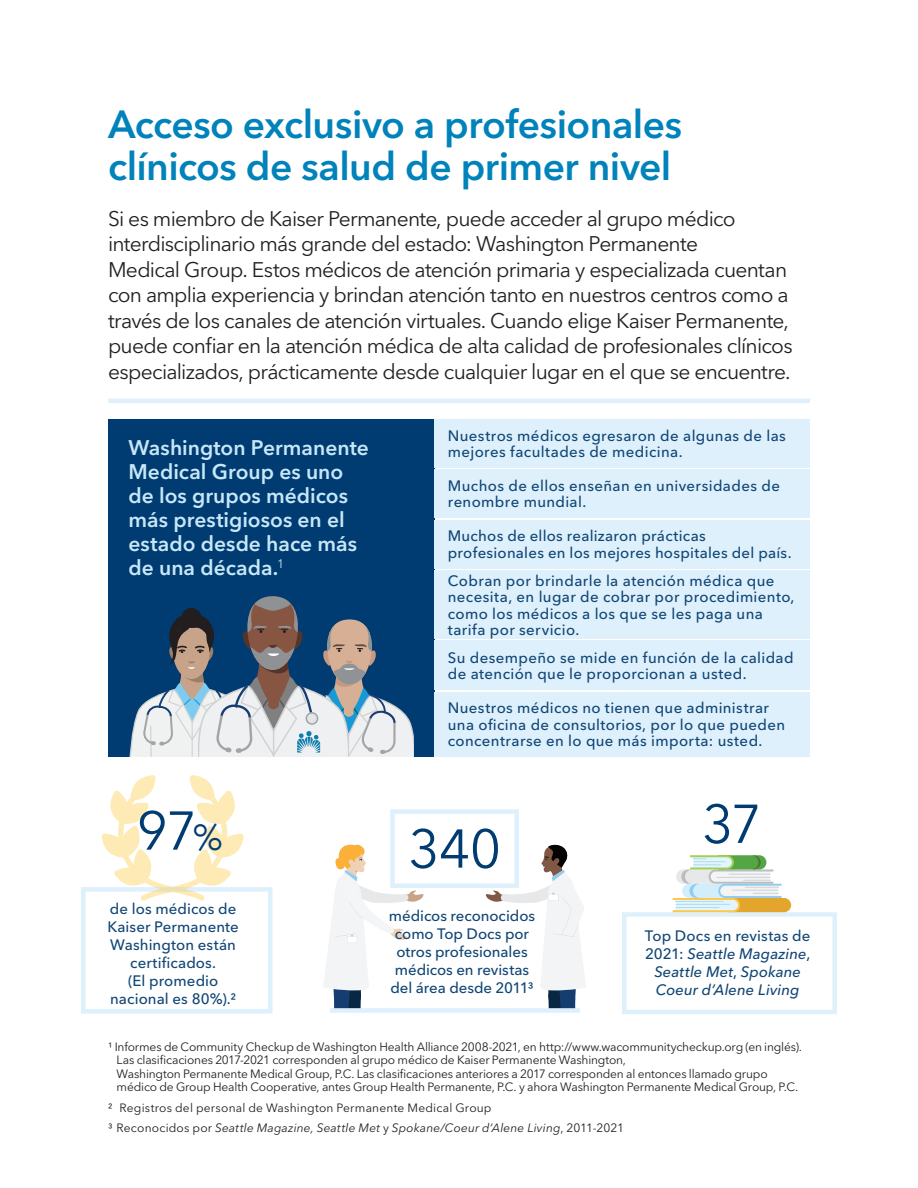
<style>
.page{position:relative;width:918px;height:1188px;background:#fff}
.page>*{position:absolute;margin:0;border:0;box-sizing:border-box;transform-origin:0 0}
.Intro_copy{font:54px "Avenir Next LT Pro";letter-spacing:-.025em;color:#003b71}
.Headline_2__26_28{font:600 39px/42px "Avenir Next LT Pro";letter-spacing:-.015em;color:#0082bb}
.Intro_body_copy_14_1{font:21px/25.5px "Avenir Next LT Pro";letter-spacing:-.035em;color:#231f20}
.body{font:600 21px/24px "Avenir Next LT Pro";color:#c7e7f8}
.Graphic_callout_text{font:500 15px/16.5px "Avenir Next LT Pro";letter-spacing:.025em;color:#114676}
.Graphic_callout_text-2{font:500 15px/18px "Avenir Next LT Pro";letter-spacing:.005em;color:#114676;text-align:center}
.Graphic_callout_text-3{font:500 15px/18px "Avenir Next LT Pro";letter-spacing:-.005em;color:#114676;text-align:center}
.Graphic_callout_text-4{font:italic 500 15px/18px "Avenir Next LT Pro";letter-spacing:.005em;color:#114676;text-align:center}
.Footnote_endnote_8_9{font:12px/13.5px "Avenir Next LT Pro";letter-spacing:-.015em;color:#231f20}
.Footnote_endnote_8_9-2{font:italic 12px "Avenir Next LT Pro";letter-spacing:.015em;color:#231f20}
.Footnote_endnote_8_9-3{font:12px "Avenir Next LT Pro";letter-spacing:.015em;color:#231f20}
.s1{font-size:36px}
.s2{font-style:normal}
</style>
<div class="page">
<div style="left:108px;top:419px;width:326px;height:338px;background:#003b71"></div>
<div style="left:81px;top:887px;width:192px;height:127px;background:#fff;border:4px solid #def0fb"></div>
<div style="left:622px;top:912px;width:215px;height:102px;background:#fff;border:4px solid #def0fb"></div>
<div style="left:390px;top:809px;width:129px;height:79px;background:#fff;border:4px solid #def0fb"></div>
<svg style="left:484px;top:845px;width:102px;height:163px"></svg>
<svg style="left:324px;top:845px;width:101px;height:163px"></svg>
<div style="left:434px;top:419px;width:376px;height:48px;background:#def0fb"></div>
<div style="left:434px;top:520px;width:376px;height:48px;background:#def0fb"></div>
<div style="left:434px;top:469px;width:376px;height:49px;background:#def0fb"></div>
<div style="left:434px;top:570px;width:376px;height:69px;background:#def0fb"></div>
<div style="left:434px;top:641px;width:376px;height:49px;background:#def0fb"></div>
<div style="left:434px;top:692px;width:376px;height:64px;background:#def0fb"></div>
<svg style="left:129px;top:596px;width:284px;height:161px"></svg>
<svg style="left:673px;top:855px;width:118px;height:57px"></svg>
<svg style="left:102px;top:775px;width:142px;height:126px"></svg>
<div style="left:330px;top:1008px;width:250px;height:5px;background:#def0fb"></div>
<hr style="left:108px;top:399px;width:702px;height:4px;background:#def0fb">
<p class="Headline_2__26_28" style="left:108px;top:103px;width:576px">Acceso exclusivo a profesionales clínicos de salud de primer nivel</p>
<p class="Intro_body_copy_14_1" style="left:108px;top:205px;width:686px">Si es miembro de Kaiser Permanente, puede acceder al grupo médico interdisciplinario más grande del estado: Washington Permanente<br>Medical Group. Estos médicos de atención primaria y especializada cuentan con amplia experiencia y brindan atención tanto en nuestros centros como a través de los canales de atención virtuales. Cuando elige Kaiser Permanente, puede confiar en la atención médica de alta calidad de profesionales clínicos especializados, prácticamente desde cualquier lugar en el que se encuentre.</p>
<p class="body" style="left:129px;top:436px;width:242px">Washington Permanente<br>Medical Group es uno de los grupos médicos más prestigiosos en el estado desde hace más de una década.<sup>1</sup></p>
<p class="Graphic_callout_text" style="left:448px;top:427px;width:340px">Nuestros médicos egresaron de algunas de las mejores facultades de medicina.</p>
<p class="Graphic_callout_text" style="left:448px;top:477px;width:334px">Muchos de ellos enseñan en universidades de renombre mundial.</p>
<p class="Graphic_callout_text" style="left:448px;top:528px;width:345px">Muchos de ellos realizaron prácticas profesionales en los mejores hospitales del país.</p>
<p class="Graphic_callout_text" style="left:448px;top:572px;width:348px">Cobran por brindarle la atención médica que necesita, en lugar de cobrar por procedimiento, como los médicos a los que se les paga una tarifa por servicio.</p>
<p class="Graphic_callout_text" style="left:448px;top:649px;width:347px">Su desempeño se mide en función de la calidad de atención que le proporcionan a usted.</p>
<p class="Graphic_callout_text" style="left:448px;top:700px;width:339px">Nuestros médicos no tienen que administrar una oficina de consultorios, por lo que pueden concentrarse en lo que más importa: usted.</p>
<p class="Intro_copy" style="left:137px;top:799px;width:88px">97<span class="s1">%</span></p>
<p class="Intro_copy" style="left:702px;top:792px;width:61px">37</p>
<p class="Intro_copy" style="left:408px;top:817px;width:94px">340</p>
<p class="Graphic_callout_text-2" style="left:107px;top:900px;width:133px">de los médicos de<br>Kaiser Permanente<br>Washington están certificados.<br>(El promedio nacional es 80%).²</p>
<p class="Graphic_callout_text-3" style="left:389px;top:906px;width:148px">médicos reconocidos como Top Docs por otros profesionales médicos en revistas del área desde 2011³</p>
<p class="Graphic_callout_text-4" style="left:645px;top:927px;width:167px"><span class="s2">Top Docs en revistas de<br>2021:</span> Seattle Magazine<span class="s2">,<br></span>Seattle Met<span class="s2">,</span> Spokane<br>Coeur d’Alene Living</p>
<p class="Footnote_endnote_8_9" style="left:117px;top:1040px;width:687px;text-indent:-9px">¹ Informes de Community Checkup de Washington Health Alliance 2008‑2021, en http://www.wacommunitycheckup.org (en inglés).<br>Las clasificaciones 2017‑2021 corresponden al grupo médico de Kaiser Permanente Washington,<br>Washington Permanente Medical Group, P.C. Las clasificaciones anteriores a 2017 corresponden al entonces llamado grupo médico de Group Health Cooperative, antes Group Health Permanente, P.C. y ahora Washington Permanente Medical Group, P.C.</p>
<p class="Footnote_endnote_8_9-3" style="left:108px;top:1100px;width:385px">² Registros del personal de Washington Permanente Medical Group</p>
<p class="Footnote_endnote_8_9-2" style="left:108px;top:1121px;width:518px"><span class="s2">³ Reconocidos por</span> Seattle Magazine, Seattle Met <span class="s2">y</span> Spokane/Coeur d’Alene Living<span class="s2">, 2011‑2021</span></p>
</div>
